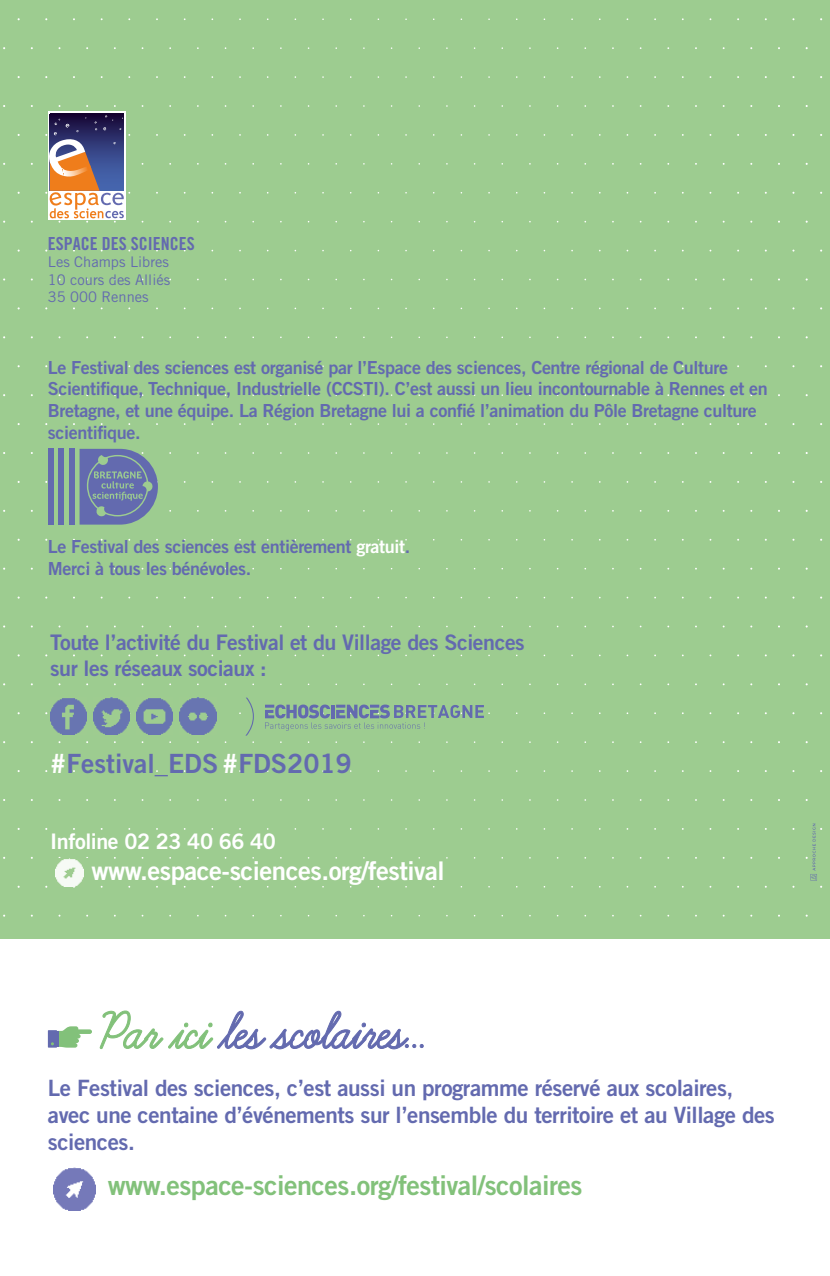
<style>
.page{position:relative;width:830px;height:1276px;background:#fff}
.page>*{position:absolute;margin:0;border:0;box-sizing:border-box;transform-origin:0 0}
.t1{font:700 56.25px "Learning Curve";letter-spacing:-.02em;color:#636aaf}
.t2{font:27px "Trade Gothic LT Std Bd 2";letter-spacing:-.02em;color:#82c17a}
.t3{font:26.55px "Trade Gothic LT Std Bd 2";color:#636aaf}
.t4{font:25.65px "Trade Gothic LT Std Bd 2";letter-spacing:-.02em;color:#fff}
.t5{font:22.5px/27px "Trade Gothic LT Std Bd 2";letter-spacing:-.02em;color:#636aaf}
.t6{font:21.38px/25.7px "Trade Gothic LT Std Bd 2";letter-spacing:-.02em;color:#636aaf}
.t7{font:21.38px "Trade Gothic LT Std Bd 2";letter-spacing:-.02em;color:#fff}
.t8{font:18px/21.6px "Trade Gothic LT Std Bd 2";letter-spacing:-.02em;color:#636aaf}
.t9{font:18px "Trade Gothic LT Std Bd Cn 20";color:#636aaf}
.t10{font:14.62px/17.6px "Trade Gothic LT Std";color:#636aaf;text-align:justify}
.s1{color:#fff}
.s2{color:#82c17a}
</style>
<div class="page">
<div style="left:0;top:0;width:829px;height:938px;background:#9dcc90"></div>
<svg style="left:48px;top:112px;width:78px;height:108px"></svg>
<svg style="left:113px;top:115px;width:11px;height:76px"></svg>
<hr style="left:50px;top:114px;width:74px;height:1px;background:#13002c">
<svg style="left:113px;top:211px;width:11px;height:12px"></svg>
<svg style="left:113px;top:192px;width:17px;height:13px"></svg>
<svg style="left:45px;top:115px;width:68px;height:108px;background:#9d8886"></svg>
<svg style="left:74px;top:449px;width:84px;height:75px"></svg>
<div style="left:69px;top:448px;width:5px;height:77px;background:#636aaf"></div>
<div style="left:58px;top:448px;width:6px;height:77px;background:#636aaf"></div>
<div style="left:48px;top:448px;width:5px;height:77px;background:#636aaf"></div>
<img style="left:50px;top:698px;width:37px;height:36px">
<img style="left:93px;top:697px;width:37px;height:37px">
<img style="left:136px;top:698px;width:37px;height:36px">
<img style="left:179px;top:697px;width:37px;height:37px">
<svg style="left:265px;top:704px;width:43px;height:27px"></svg>
<svg style="left:308px;top:704px;width:56px;height:25px"></svg>
<svg style="left:239px;top:697px;width:15px;height:38px"></svg>
<svg style="left:364px;top:704px;width:60px;height:25px"></svg>
<svg style="left:424px;top:705px;width:48px;height:24px"></svg>
<svg style="left:475px;top:705px;width:14px;height:13px"></svg>
<img style="left:55px;top:858px;width:29px;height:28px">
<div style="left:48px;top:1030px;width:9px;height:17px;background:#636aaf"></div>
<svg style="left:51px;top:1026px;width:41px;height:21px"></svg>
<img style="left:53px;top:1167px;width:43px;height:43px">
<svg style="left:100px;top:1010px;width:44px;height:39px"></svg>
<svg style="left:144px;top:1022px;width:55px;height:27px"></svg>
<svg style="left:199px;top:1010px;width:67px;height:39px"></svg>
<svg style="left:269px;top:1010px;width:72px;height:39px"></svg>
<svg style="left:331px;top:1022px;width:55px;height:27px"></svg>
<svg style="left:386px;top:1028px;width:37px;height:21px"></svg>
<svg style="left:805px;top:823px;width:16px;height:65px"></svg>
<p class="t9" style="left:48px;top:232px;width:148px">ESPACE DES SCIENCES</p>
<p class="t10" style="left:48px;top:253px;width:124px">Les Champs Libres 10 cours des Alliés 35 000 Rennes</p>
<p class="t8" style="left:48px;top:356px;width:721px">Le Festival des sciences est organisé par l’Espace des sciences, Centre régional de Culture Scientifique, Technique, Industrielle (CCSTI). C’est aussi un lieu incontournable à Rennes et en Bretagne, et une équipe. La Région Bretagne lui a confié l’animation du Pôle Bretagne culture scientifique.</p>
<p class="t8" style="left:48px;top:535px;width:364px">Le Festival des sciences est entièrement <span class="s1">gratuit</span>.<br>Merci à tous les bénévoles.</p>
<p class="t6" style="left:50px;top:629px;width:476px">Toute l’activité du Festival et du Village des Sciences sur les réseaux sociaux :</p>
<h3 class="t3" style="left:50px;top:746px;width:303px"><span class="s1">#</span>Festival_EDS<span class="s1">#</span>FDS2019</h3>
<p class="t7" style="left:50px;top:828px;width:227px">Infoline 02 23 40 66 40</p>
<h3 class="t4" style="left:91px;top:854px;width:354px">www.espace-sciences.org/festival</h3>
<h1 class="t1" style="left:101px;top:1001px;width:329px"><span class="s2">Par ici</span> les scolaires...</h1>
<p class="t5" style="left:48px;top:1074px;width:728px">Le Festival des sciences, c’est aussi un programme réservé aux scolaires, avec une centaine d’événements sur l’ensemble du territoire et au Village des sciences.</p>
<h2 class="t2" style="left:108px;top:1168px;width:476px">www.espace-sciences.org/festival/scolaires</h2>
</div>
